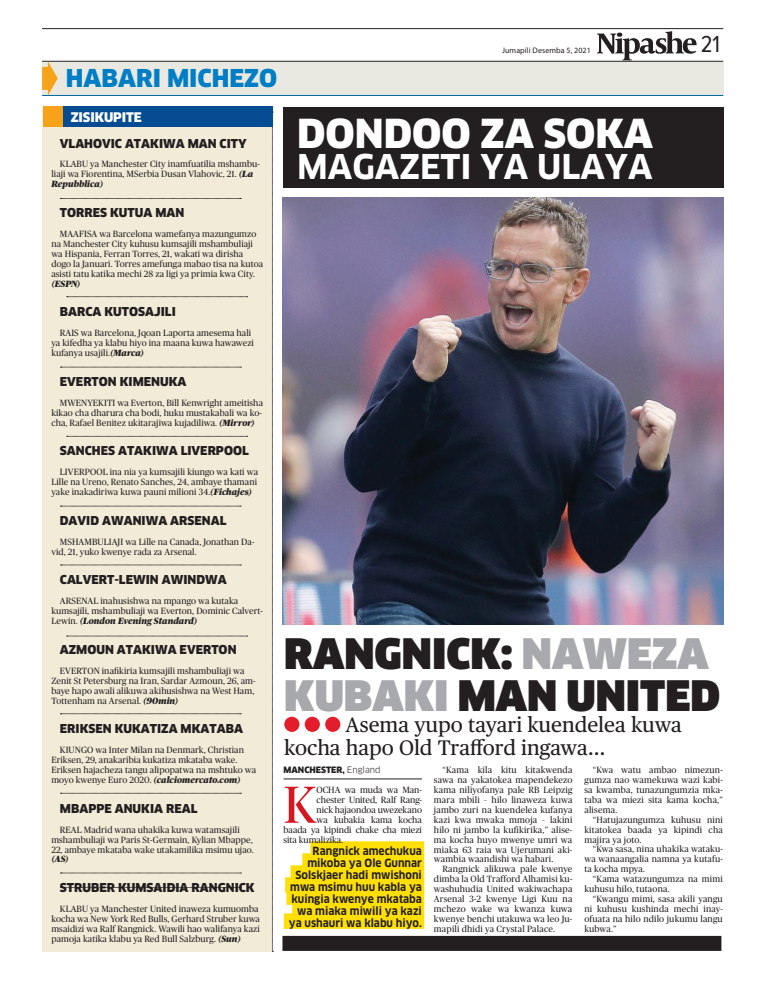
<style>
.page{position:relative;width:770px;height:993px;background:#fff}
.page>*{position:absolute;margin:0;border:0;box-sizing:border-box;transform-origin:0 0}
.t1{font:51.9px "Publico";color:#d7171f}
.t2{font:900 41px/42px "Clan LF";color:#231f20}
.t3{font:900 39px "Clan OSF";color:#fff}
.t4{font:700 33.3px "Clan LF";color:#fff}
.t5{font:900 24px "Clan OSF";color:#007ec5}
.t6{font:24px "Proxima Nova Cond";color:#231f20}
.t7{font:21px/23px "Publico Text";color:#231f20}
.t8{font:900 12.9px "Clan OSF";letter-spacing:-.01em;color:#fff}
.t9{font:900 12px "Clan OSF";color:#231f20}
.t10{font:700 11px/12px "Clan";color:#231f20;text-align:right;scale:.95 1}
.t11{font:9px/9.9px "Publico";letter-spacing:.01em;color:#231f20}
.t12{font:italic 900 9px "Publico";color:#231f20}
.t13{font:900 8.6px "Clan";color:#231f20}
.t14{font:8px "Myriad Pro";letter-spacing:.01em;color:#231f20}
.s1{font-weight:900;font-style:italic}
.s2{color:#a8a9ad}
.s3{font-weight:400}
</style>
<div class="page">
<hr style="left:42px;top:28px;width:681px;height:1px;background:#231f20">
<hr style="left:42px;top:61px;width:681px;height:1px;background:#231f20">
<div style="left:42px;top:62px;width:681px;height:34px;background:#e9e9e1"></div>
<hr style="left:42px;top:95px;width:681px;height:1px;background:#00689e">
<svg style="left:597px;top:31px;width:99px;height:29px"></svg>
<svg style="left:42px;top:61px;width:16px;height:35px"></svg>
<div style="left:43px;top:108px;width:229px;height:843px;background:#f1ebd8"></div>
<svg style="left:60px;top:505px;width:181px;height:1px"></svg>
<svg style="left:67px;top:436px;width:181px;height:1px"></svg>
<svg style="left:67px;top:635px;width:181px;height:1px"></svg>
<svg style="left:60px;top:564px;width:181px;height:1px"></svg>
<svg style="left:60px;top:713px;width:181px;height:1px"></svg>
<svg style="left:60px;top:872px;width:181px;height:1px"></svg>
<svg style="left:60px;top:792px;width:181px;height:1px"></svg>
<svg style="left:272px;top:112px;width:1px;height:839px"></svg>
<div style="left:46px;top:107px;width:226px;height:20px;background:#054c93"></div>
<div style="left:43px;top:107px;width:20px;height:20px;background:#f6a31a"></div>
<div style="left:283px;top:107px;width:440px;height:81px;background:#231f20"></div>
<hr style="left:283px;top:778px;width:139px;height:1px;background:#231f20">
<div style="left:310px;top:841px;width:114px;height:15px;background:#ffdf06"></div>
<div style="left:302px;top:853px;width:122px;height:15px;background:#ffdf06"></div>
<div style="left:290px;top:865px;width:134px;height:15px;background:#ffdf06"></div>
<div style="left:285px;top:877px;width:139px;height:15px;background:#ffdf06"></div>
<div style="left:286px;top:889px;width:138px;height:15px;background:#ffdf06"></div>
<div style="left:292px;top:901px;width:132px;height:15px;background:#ffdf06"></div>
<div style="left:284px;top:913px;width:140px;height:15px;background:#ffdf06"></div>
<div style="left:282px;top:935px;width:439px;height:15px;background:#231f20"></div>
<div style="left:284px;top:716px;width:15px;height:15px;background:#e41d2c;border-radius:50%"></div>
<div style="left:305px;top:716px;width:15px;height:15px;background:#e41d2c;border-radius:50%"></div>
<div style="left:325px;top:716px;width:15px;height:15px;background:#e41d2c;border-radius:50%"></div>
<svg style="left:60px;top:367px;width:181px;height:1px"></svg>
<svg style="left:60px;top:198px;width:181px;height:1px"></svg>
<svg style="left:67px;top:296px;width:181px;height:1px"></svg>
<img style="left:283px;top:197px;width:440px;height:427px">
<h3 class="t5" style="left:66px;top:65px;width:213px">HABARI MICHEZO</h3>
<p class="t14" style="left:502px;top:46px;width:90px">Jumapili Desemba 5, 2021</p>
<h3 class="t6" style="left:700px;top:33px;width:21px">21</h3>
<h3 class="t8" style="left:71px;top:110px;width:71px">ZISIKUPITE</h3>
<h3 class="t9" style="left:60px;top:136px;width:188px">VLAHOVIC ATAKIWA MAN CITY</h3>
<p class="t11" style="left:51px;top:159px;width:210px;text-indent:8px">KLABU ya Manchester City inamfuatilia mshambu&shy;liaji wa Fiorentina, MSerbia Dusan Vlahovic, 21. <span class="s1">(La<br>Repubblica)</span></p>
<h3 class="t9" style="left:60px;top:206px;width:125px">TO RRES KUTUA MAN</h3>
<p class="t11" style="left:51px;top:229px;width:213px;text-indent:8px">MAAFISA wa Barcelona wamefanya mazungumzo na Manchester City kuhusu kumsajili mshambuliaji wa Hispania, Ferran Torres, 21, wakati wa dirisha dogo la Januari. Torres amefunga mabao tisa na kutoa asisti tatu katika mechi 28 za ligi ya primia kwa City.</p>
<p class="t12" style="left:51px;top:278px;width:31px">(ESPN)</p>
<h3 class="t9" style="left:60px;top:305px;width:117px">BARCA KUTOSAJILI</h3>
<p class="t11" style="left:51px;top:328px;width:204px;text-indent:8px">RAIS wa Barcelona, Jqoan Laporta amesema hali ya kifedha ya klabu hiyo ina maana kuwa hawawezi kufanya usajili.<span class="s1">(Marca)</span></p>
<h3 class="t9" style="left:60px;top:374px;width:83px">EVERTON KIMEN</h3>
<h3 class="t9" style="left:160px;top:374px;width:28px">UKA</h3>
<p class="t11" style="left:51px;top:397px;width:213px;text-align:justify;text-indent:8px">MWENYEKITI wa Everton, Bill Kenwright ameitisha kikao cha dharura cha bodi, huku mustakabali wa ko&shy;cha, Rafael Benitez ukitarajiwa kujadiliwa. <span class="s1">(Mirror)</span></p>
<h3 class="t9" style="left:60px;top:444px;width:190px">SANCHES ATAKIWA LIVERPOOL</h3>
<p class="t11" style="left:51px;top:467px;width:208px;text-align:justify;text-indent:8px">LIVERPOOL ina nia ya kumsajili kiungo wa kati wa Lille na Ureno, Renato Sanches, 24, ambaye thamani yake inakadiriwa kuwa pauni milioni 34.<span class="s1">(Fichajes)</span></p>
<h3 class="t9" style="left:60px;top:513px;width:168px">DAVID AWANIWA ARSENAL</h3>
<p class="t11" style="left:51px;top:536px;width:204px;text-indent:8px">MSHAMBULIAJI wa Lille na Canada, Jonathan Da&shy;vid, 21, yuko kwenye rada za Arsenal.</p>
<h3 class="t9" style="left:60px;top:573px;width:168px">CALVE RT-LEWIN AWINDWA</h3>
<p class="t11" style="left:51px;top:596px;width:213px;text-indent:8px">ARSENAL inahusishwa na mpango wa kutaka kumsajili, mshambuliaji wa Everton, Dominic Calvert-<br>Lewin. <span class="s1">(London Evening Standard)</span></p>
<h3 class="t9" style="left:60px;top:642px;width:11px">AZMO</h3>
<h3 class="t9" style="left:96px;top:642px;width:132px">UN ATAKIWA EVE RTON</h3>
<p class="t11" style="left:51px;top:665px;width:206px;text-indent:8px">EVERTON inafikiria kumsajili mshambuliaji wa Zenit St Petersburg na Iran, Sardar Azmoun, 26, am&shy;baye hapo awali alikuwa akihusishwa na West Ham, Tottenham na Arsenal. <span class="s1">(90min)</span></p>
<h3 class="t9" style="left:60px;top:722px;width:185px">ERIKSEN KUKATIZA MKATABA</h3>
<p class="t11" style="left:51px;top:745px;width:206px;text-indent:8px">KIUNGO wa Inter Milan na Denmark, Christian Eriksen, 29, anakaribia kukatiza mkataba wake.<br>Eriksen hajacheza tangu alipopatwa na mshtuko wa moyo kwenye Euro 2020. <span class="s1">(calciomercato.com)</span></p>
<h3 class="t9" style="left:60px;top:801px;width:139px">MBAPPE ANUKIA REAL</h3>
<p class="t11" style="left:51px;top:824px;width:204px;text-indent:8px">REAL Madrid wana uhakika kuwa watamsajili mshambuliaji wa Paris St-Germain, Kylian Mbappe,<br>22, ambaye mkataba wake utakamilika msimu ujao.</p>
<p class="t12" style="left:51px;top:854px;width:19px">(AS)</p>
<h3 class="t9" style="left:60px;top:880px;width:196px">STRUBER KUMSAIDIA RANGNICK</h3>
<p class="t11" style="left:51px;top:903px;width:210px;text-indent:8px">KLABU ya Manchester United inaweza kumuomba kocha wa New York Red Bulls, Gerhard Struber kuwa msaidizi wa Ralf Rangnick. Wawili hao walifanya kazi pamoja katika klabu ya Red Bull Salzburg. <span class="s1">(Sun)</span></p>
<h3 class="t3" style="left:297px;top:111px;width:327px">DONDOO ZA SOKA</h3>
<h3 class="t4" style="left:297px;top:148px;width:357px">MAGAZETI YA ULAYA</h3>
<h2 class="t2" style="left:284px;top:632px;width:437px">RANGNICK: <span class="s2">NAWEZA<br>KUBAKI</span> MAN UNITED</h2>
<h3 class="t7" style="left:284px;top:712px;width:399px;text-indent:61px">Asema yupo tayari kuendelea kuwa kocha hapo Old Trafford ingawa…</h3>
<p class="t13" style="left:283px;top:764px;width:99px">MANCHESTER, <span class="s3">England</span></p>
<h1 class="t1" style="left:283px;top:775px;width:34px">K</h1>
<p class="t11" style="left:316px;top:784px;width:107px">OCHA wa muda wa Man-</p>
<p class="t11" style="left:316px;top:794px;width:107px">chester United, Ralf Rang-</p>
<p class="t11" style="left:316px;top:804px;width:107px">nick hajaondoa uwezekano</p>
<p class="t11" style="left:316px;top:814px;width:107px">wa kubakia kama kocha</p>
<p class="t11" style="left:283px;top:824px;width:140px">baada ya kipindi chake cha miezi</p>
<p class="t11" style="left:283px;top:834px;width:61px">sita kumalizika.</p>
<p class="t10" style="left:289px;top:844px;width:142px">Rangnick amechukua mikoba ya Ole Gunnar<br>Solskjaer hadi mwishoni mwa msimu huu kabla ya kuingia kwenye mkataba wa miaka miwili ya kazi ya ushauri wa klabu hiyo.</p>
<p class="t11" style="left:434px;top:764px;width:140px;text-align:justify;text-indent:8px">“Kama kila kitu kitakwenda sawa na yakatokea mapendekezo kama niliyofanya pale RB Leipzig mara mbili – hilo linaweza kuwa jambo zuri na kuendelea kufanya kazi kwa mwaka mmoja – lakini hilo ni jambo la kufikirika,” alise&shy;ma kocha huyo mwenye umri wa miaka 63 raia wa Ujerumani aki&shy;wambia waandishi wa habari.</p>
<p class="t11" style="left:434px;top:864px;width:140px;text-align:justify;text-indent:8px">Rangnick alikuwa pale kwenye dimba la Old Trafford Alhamisi ku&shy;washuhudia United wakiwachapa Arsenal 3-2 kwenye Ligi Kuu na mchezo wake wa kwanza kuwa kwenye benchi utakuwa wa leo Ju&shy;mapili dhidi ya Crystal Palace.</p>
<p class="t11" style="left:584px;top:764px;width:140px;text-align:justify;text-indent:8px">“Kwa watu ambao nimezun&shy;gumza nao wamekuwa wazi kabi&shy;sa kwamba, tunazungumzia mka&shy;taba wa miezi sita kama kocha,” alisema.</p>
<p class="t11" style="left:584px;top:814px;width:140px;text-align:justify;text-indent:8px">“Hatujazungumza kuhusu nini kitatokea baada ya kipindi cha majira ya joto.</p>
<p class="t11" style="left:584px;top:844px;width:140px;text-align:justify;text-indent:8px">“Kwa sasa, nina uhakika wataku&shy;wa wanaangalia namna ya kutafu&shy;ta kocha mpya.</p>
<p class="t11" style="left:584px;top:873px;width:140px;text-indent:8px">“Kama watazungumza na mimi kuhusu hilo, tutaona.</p>
<p class="t11" style="left:584px;top:893px;width:140px;text-align:justify;text-indent:8px">“Kwangu mimi, sasa akili yangu ni kuhusu kushinda mechi inay&shy;ofuata na hilo ndilo jukumu langu kubwa.”</p>
</div>
